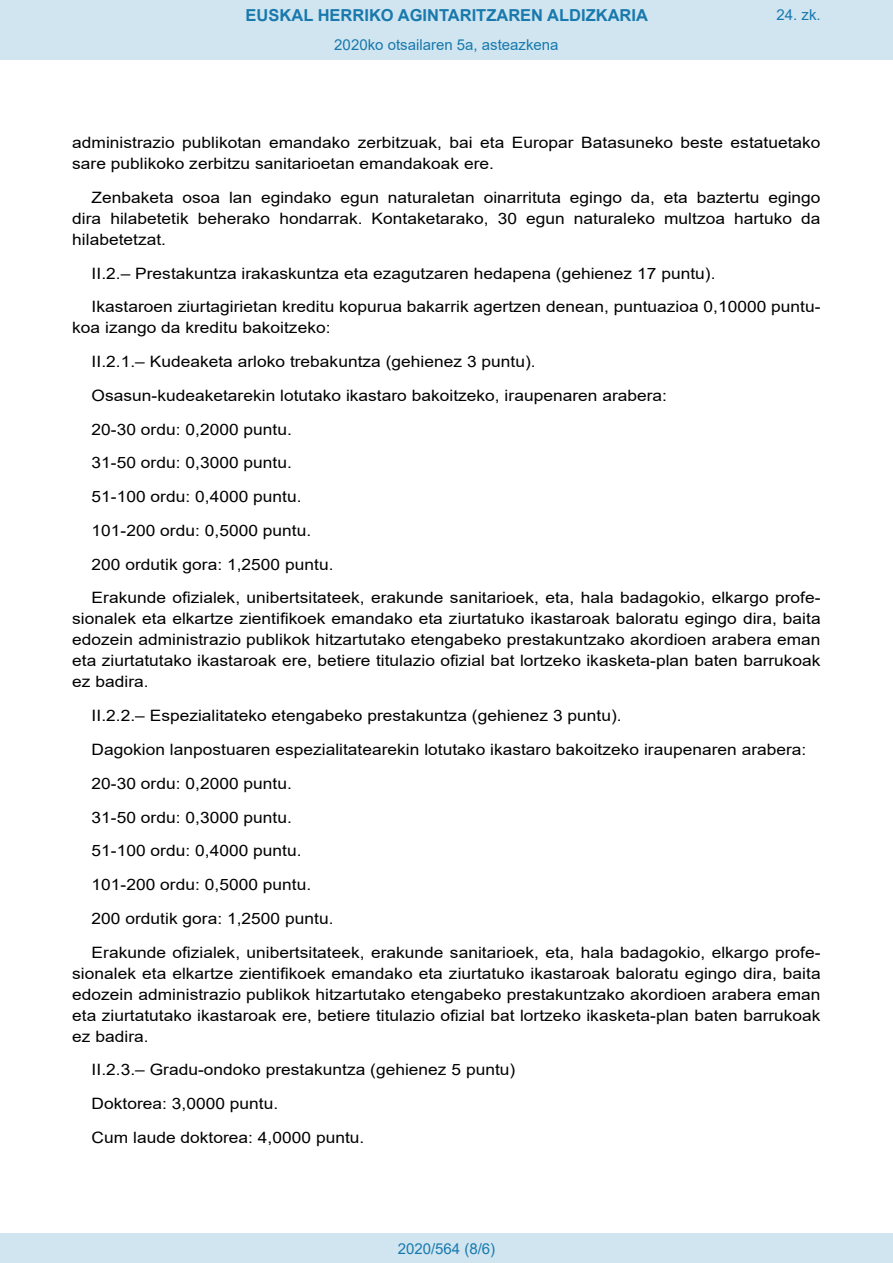
<style>
.page{position:relative;width:893px;height:1263px;background:#fff}
.page>*{position:absolute;margin:0;border:0;box-sizing:border-box;transform-origin:0 0}
.t1{font:700 16.5px "Arial";color:#1879ad}
.BOPVDetalle{font:15.6px/21px "Arial";color:#000;text-align:justify;scale:1.11 1}
.Paginacion_Centro{font:15px "Arial";color:#1879ad}
</style>
<div class="page">
<div style="left:0;top:0;width:893px;height:60px;background:#d0e5f0"></div>
<div style="left:0;top:1233px;width:893px;height:30px;background:#d0e5f0"></div>
<p class="t1" style="left:246px;top:3px;width:404px">EUSKAL HERRIKO AGINTARITZAREN ALDIZKARIA</p>
<p class="Paginacion_Centro" style="left:334px;top:35px;width:226px">2020ko otsailaren 5a, asteazkena</p>
<p class="Paginacion_Centro" style="left:776px;top:5px;width:46px">24. zk.</p>
<p class="BOPVDetalle" style="left:72px;top:132px;width:676px">administrazio publikotan emandako zerbitzuak, bai eta Europar Batasuneko beste estatuetako sare publikoko zerbitzu sanitarioetan emandakoak ere.</p>
<p class="BOPVDetalle" style="left:72px;top:187px;width:676px;text-indent:19px">Zenbaketa osoa lan egindako egun naturaletan oinarrituta egingo da, eta baztertu egingo dira hilabetetik beherako hondarrak. Kontaketarako, 30 egun naturaleko multzoa hartuko da hilabetetzat.</p>
<p class="BOPVDetalle" style="left:92px;top:263px;width:564px">II.2.– Prestakuntza irakaskuntza eta ezagutzaren hedapena (gehienez 17 puntu).</p>
<p class="BOPVDetalle" style="left:72px;top:296px;width:676px;text-indent:19px">Ikastaroen ziurtagirietan kreditu kopurua bakarrik agertzen denean, puntuazioa 0,10000 puntu&shy;koa izango da kreditu bakoitzeko:</p>
<p class="BOPVDetalle" style="left:92px;top:351px;width:401px">II.2.1.– Kudeaketa arloko trebakuntza (gehienez 3 puntu).</p>
<p class="BOPVDetalle" style="left:92px;top:385px;width:520px">Osasun-kudeaketarekin lotutako ikastaro bakoitzeko, iraupenaren arabera:</p>
<p class="BOPVDetalle" style="left:92px;top:419px;width:182px">20-30 ordu: 0,2000 puntu.</p>
<p class="BOPVDetalle" style="left:92px;top:452px;width:182px">31-50 ordu: 0,3000 puntu.</p>
<p class="BOPVDetalle" style="left:92px;top:486px;width:191px">51-100 ordu: 0,4000 puntu.</p>
<p class="BOPVDetalle" style="left:92px;top:520px;width:199px">101-200 ordu: 0,5000 puntu.</p>
<p class="BOPVDetalle" style="left:92px;top:554px;width:219px">200 ordutik gora: 1,2500 puntu.</p>
<p class="BOPVDetalle" style="left:72px;top:587px;width:676px;text-indent:19px">Erakunde ofizialek, unibertsitateek, erakunde sanitarioek, eta, hala badagokio, elkargo profe&shy;sionalek eta elkartze zientifikoek emandako eta ziurtatuko ikastaroak baloratu egingo dira, baita edozein administrazio publikok hitzartutako etengabeko prestakuntzako akordioen arabera eman eta ziurtatutako ikastaroak ere, betiere titulazio ofizial bat lortzeko ikasketa-plan baten barrukoak ez badira.</p>
<p class="BOPVDetalle" style="left:92px;top:705px;width:479px">II.2.2.– Espezialitateko etengabeko prestakuntza (gehienez 3 puntu).</p>
<p class="BOPVDetalle" style="left:92px;top:739px;width:645px">Dagokion lanpostuaren espezialitatearekin lotutako ikastaro bakoitzeko iraupenaren arabera:</p>
<p class="BOPVDetalle" style="left:92px;top:773px;width:182px">20-30 ordu: 0,2000 puntu.</p>
<p class="BOPVDetalle" style="left:92px;top:806px;width:182px">31-50 ordu: 0,3000 puntu.</p>
<p class="BOPVDetalle" style="left:92px;top:840px;width:191px">51-100 ordu: 0,4000 puntu.</p>
<p class="BOPVDetalle" style="left:92px;top:874px;width:199px">101-200 ordu: 0,5000 puntu.</p>
<p class="BOPVDetalle" style="left:92px;top:908px;width:219px">200 ordutik gora: 1,2500 puntu.</p>
<p class="BOPVDetalle" style="left:72px;top:941px;width:676px;text-indent:19px">Erakunde ofizialek, unibertsitateek, erakunde sanitarioek, eta, hala badagokio, elkargo profe&shy;sionalek eta elkartze zientifikoek emandako eta ziurtatuko ikastaroak baloratu egingo dira, baita edozein administrazio publikok hitzartutako etengabeko prestakuntzako akordioen arabera eman eta ziurtatutako ikastaroak ere, betiere titulazio ofizial bat lortzeko ikasketa-plan baten barrukoak ez badira.</p>
<p class="BOPVDetalle" style="left:92px;top:1059px;width:383px">II.2.3.– Gradu-ondoko prestakuntza (gehienez 5 puntu)</p>
<p class="BOPVDetalle" style="left:92px;top:1093px;width:170px">Doktorea: 3,0000 puntu.</p>
<p class="BOPVDetalle" style="left:92px;top:1127px;width:247px">Cum laude doktorea: 4,0000 puntu.</p>
<p class="Paginacion_Centro" style="left:398px;top:1238px;width:99px">2020/564 (8/6)</p>
</div>
